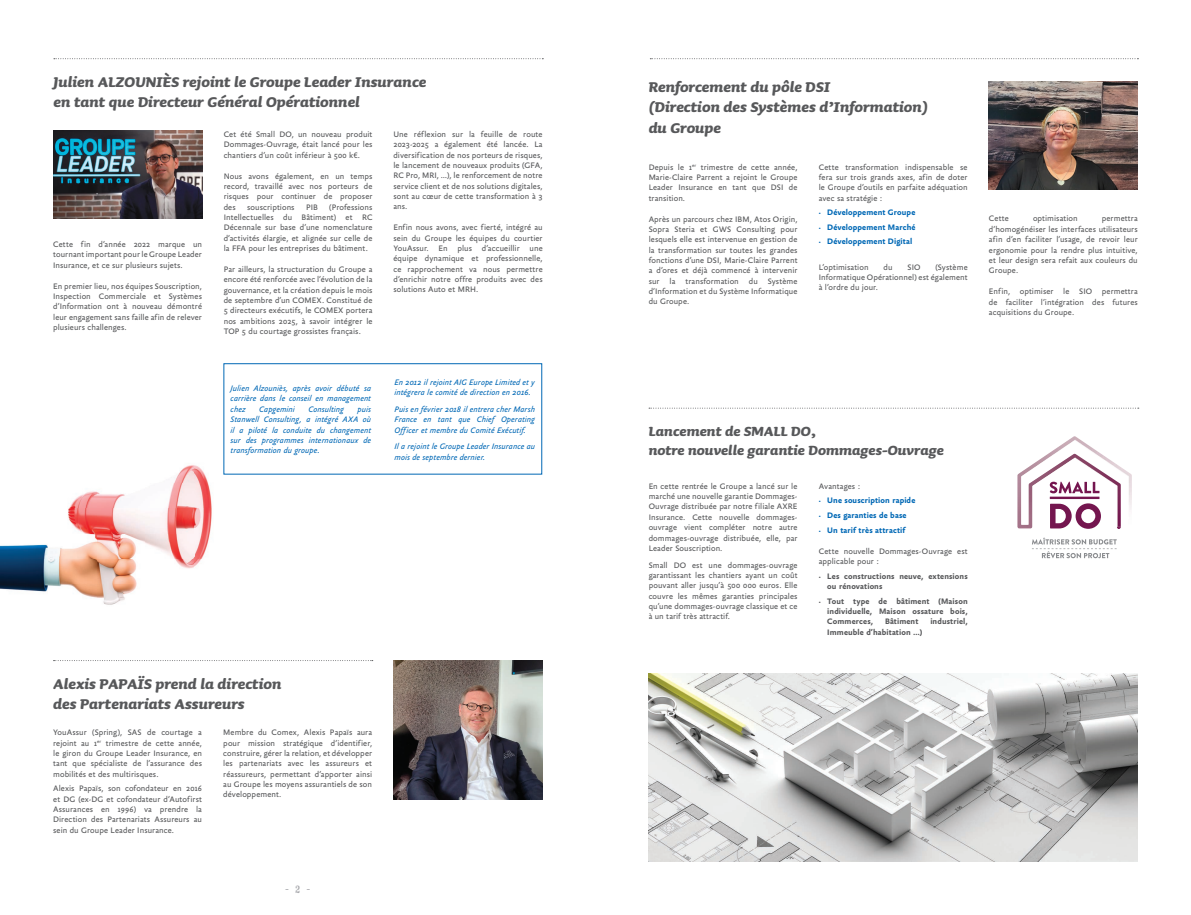
<style>
.page{position:relative;width:1191px;height:915px;background:#fff}
.page>*{position:absolute;margin:0;border:0;box-sizing:border-box;transform-origin:0 0}
.t1{font:italic 700 18px/20.2px "Sauna Pro";color:#57585a}
.t2{font:italic 700 16.88px/19.5px "Sauna Pro";color:#57585a}
.t3{font:10.5px "Crash Numbering Serif";color:#a8a9ad}
.t4{font:8.62px/10.4px "Yoga Sans Pro";letter-spacing:.01em;color:#57585a;text-align:justify}
.t5{font:italic 8.62px/10.4px "Yoga Sans Pro";letter-spacing:.01em;color:#0168b5;text-align:justify}
.t6{font:700 8.62px/10.4px "Yoga Sans Pro";letter-spacing:.01em;color:#57585a}
.t7{font:700 8.62px "Yoga Sans Pro";letter-spacing:.01em;color:#0168b5}
.s1{font-weight:400;font-size:7.5px}
</style>
<div class="page">
<svg style="left:650px;top:58px;width:488px;height:1px"></svg>
<svg style="left:54px;top:660px;width:319px;height:1px"></svg>
<svg style="left:649px;top:407px;width:489px;height:1px"></svg>
<svg style="left:1017px;top:436px;width:114px;height:122px"></svg>
<img style="left:393px;top:660px;width:150px;height:138px">
<img style="left:989px;top:81px;width:148px;height:109px">
<img style="left:648px;top:673px;width:489px;height:188px">
<img style="left:0;top:465px;width:212px;height:140px">
<svg style="left:54px;top:58px;width:489px;height:1px"></svg>
<img style="left:54px;top:130px;width:148px;height:88px">
<div style="left:223px;top:363px;width:319px;height:111px;border:1px solid #0168b5"></div>
<h1 class="t1" style="left:54px;top:71px;width:374px">Julien ALZOUNIÈS rejoint le Groupe Leader Insurance en tant que Directeur Général Opérationnel</h1>
<p class="t4" style="left:53px;top:239px;width:150px">Cette fin d’année 2022 marque un tournant important pour le Groupe Leader Insurance, et ce sur plusieurs sujets.</p>
<p class="t4" style="left:53px;top:281px;width:150px">En premier lieu, nos équipes Souscription, Inspection Commerciale et Systèmes d’Information ont à nouveau démontré leur engagement sans faille afin de relever plusieurs challenges.</p>
<p class="t4" style="left:224px;top:129px;width:150px">Cet été Small DO, un nouveau produit Dommages-Ouvrage, était lancé pour les chantiers d’un coût inférieur à 500 k€.</p>
<p class="t4" style="left:224px;top:170px;width:150px">Nous avons également, en un temps record, travaillé avec nos porteurs de risques pour continuer de proposer des</p>
<p class="t4" style="left:224px;top:201px;width:150px;text-indent:106px">(Professions Intellectuelles du Bâtiment) et RC Décennale sur base d’une nomenclature d’activités élargie, et alignée sur celle de la FFA pour les entreprises du bâtiment.</p>
<p class="t4" style="left:224px;top:264px;width:150px">Par ailleurs, la structuration du Groupe a encore été renforcée avec l’évolution de la gouvernance, et la création depuis le mois de septembre d’un COMEX. Constitué de 5 directeurs exécutifs, le COMEX portera nos ambitions 2025, à savoir intégrer le TOP 5 du courtage grossistes français.</p>
<p class="t4" style="left:247px;top:201px;width:49px">souscriptions</p>
<p class="t4" style="left:306px;top:201px;width:13px">PIB</p>
<p class="t5" style="left:231px;top:383px;width:142px">Julien Alzouniès, après avoir débuté sa carrière dans le conseil en management chez</p>
<p class="t5" style="left:259px;top:403px;width:37px">Capgemini</p>
<p class="t5" style="left:308px;top:403px;width:37px">Consulting</p>
<p class="t5" style="left:231px;top:403px;width:142px;text-indent:127px">puis Stanwell Consulting, a intégré AXA où il a piloté la conduite du changement sur des programmes internationaux de transformation du groupe.</p>
<p class="t4" style="left:393px;top:129px;width:151px">Une réflexion sur la feuille de route 2023-2025 a également été lancée. La diversification de nos porteurs de risques, le lancement de nouveaux produits (GFA, RC Pro, MRI, …), le renforcement de notre service client et de nos solutions digitales, sont au cœur de cette transformation à 3 ans.</p>
<p class="t4" style="left:393px;top:222px;width:151px">Enfin nous avons, avec fierté, intégré au sein du Groupe les équipes du courtier YouAssur. En plus d’accueillir une équipe dynamique et professionnelle, ce rapprochement va nous permettre d’enrichir notre offre produits avec des solutions Auto et MRH.</p>
<p class="t5" style="left:394px;top:376px;width:142px">En 2012 il rejoint AIG Europe Limited et y intégrera le comité de direction en 2016.</p>
<p class="t5" style="left:394px;top:403px;width:142px">Puis en février 2018 il entrera cher Marsh France en tant que Chief Operating Officer et membre du Comité Exécutif.</p>
<p class="t5" style="left:394px;top:441px;width:142px">Il a rejoint le Groupe Leader Insurance au mois de septembre dernier.</p>
<h1 class="t1" style="left:53px;top:672px;width:230px">Alexis PAPAÏS prend la direction des Partenariats Assureurs</h1>
<p class="t4" style="left:223px;top:727px;width:150px">Membre du Comex, Alexis Papaïs aura pour mission stratégique d’identifier, construire, gérer la relation, et développer les partenariats avec les assureurs et réassureurs, permettant d’apporter ainsi au Groupe les moyens assurantiels de son développement.</p>
<p class="t4" style="left:53px;top:727px;width:150px">YouAssur (Spring), SAS de courtage a rejoint au 1<sup>er</sup> trimestre de cette année, le giron du Groupe Leader Insurance, en tant que spécialiste de l’assurance des mobilités et des multirisques.</p>
<p class="t4" style="left:53px;top:783px;width:150px">Alexis Papaïs, son cofondateur en 2016 et DG (ex-DG et cofondateur d’Autofirst Assurances en 1996) va prendre la Direction des Partenariats Assureurs au sein du Groupe Leader Insurance.</p>
<p class="t3" style="left:284px;top:884px;width:28px">- 2 -</p>
<h1 class="t1" style="left:648px;top:76px;width:281px">Renforcement du pôle DSI<br>(Direction des Systèmes d’Information) du Groupe</h1>
<p class="t4" style="left:648px;top:161px;width:150px">Depuis le 1<sup>er</sup> trimestre de cette année, Marie-Claire Parrent a rejoint le Groupe Leader Insurance en tant que DSI de transition.</p>
<p class="t4" style="left:648px;top:213px;width:150px">Après un parcours chez IBM, Atos Origin, Sopra Steria et GWS Consulting pour lesquels elle est intervenue en gestion de la transformation sur toutes les grandes fonctions d’une DSI, Marie-Claire Parrent a d’ores et déjà commencé à intervenir sur la transformation du Système d’Information et du Système Informatique du Groupe.</p>
<p class="t4" style="left:819px;top:161px;width:150px">Cette transformation indispensable se fera sur trois grands axes, afin de doter le Groupe d’outils en parfaite adéquation avec sa stratégie :</p>
<p class="t7" style="left:819px;top:207px;width:98px"><span class="s1">•</span> Développement Groupe</p>
<p class="t7" style="left:819px;top:222px;width:98px"><span class="s1">•</span> Développement Marché</p>
<p class="t7" style="left:819px;top:236px;width:95px"><span class="s1">•</span> Développement Digital</p>
<p class="t4" style="left:819px;top:261px;width:51px">L’optimisation</p>
<p class="t4" style="left:883px;top:261px;width:11px">du</p>
<p class="t4" style="left:907px;top:261px;width:15px">SIO</p>
<p class="t4" style="left:819px;top:261px;width:150px;text-indent:117px">(Système Informatique Opérationnel) est également à l’ordre du jour.</p>
<p class="t4" style="left:989px;top:213px;width:21px">Cette</p>
<p class="t4" style="left:1033px;top:213px;width:46px">optimisation</p>
<p class="t4" style="left:989px;top:213px;width:150px;text-indent:113px">permettra d’homogénéiser les interfaces utilisateurs afin d’en faciliter l’usage, de revoir leur ergonomie pour la rendre plus intuitive, et leur design sera refait aux couleurs du Groupe.</p>
<p class="t4" style="left:989px;top:286px;width:150px">Enfin, optimiser le SIO permettra de faciliter l’intégration des futures acquisitions du Groupe.</p>
<h2 class="t2" style="left:649px;top:421px;width:297px">Lancement de SMALL DO,<br>notre nouvelle garantie Dommages-Ouvrage</h2>
<p class="t4" style="left:648px;top:480px;width:150px">En cette rentrée le Groupe a lancé sur le marché une nouvelle garantie Dommages-Ouvrage distribuée par notre filiale AXRE Insurance. Cette nouvelle dommages&shy;ouvrage vient compléter notre autre dommages-ouvrage distribuée, elle, par Leader Souscription.</p>
<p class="t4" style="left:648px;top:559px;width:150px">Small DO est une dommages-ouvrage garantissant les chantiers ayant un coût pouvant aller jusqu’à 500 000 euros. Elle couvre les mêmes garanties principales qu’une dommages-ouvrage classique et ce à un tarif très attractif.</p>
<p class="t4" style="left:819px;top:480px;width:43px">Avantages :</p>
<p class="t7" style="left:819px;top:495px;width:98px"><span class="s1">•</span> Une souscription rapide</p>
<p class="t7" style="left:819px;top:510px;width:89px"><span class="s1">•</span> Des garanties de base</p>
<p class="t7" style="left:819px;top:524px;width:88px"><span class="s1">•</span> Un tarif très attractif</p>
<p class="t4" style="left:819px;top:545px;width:150px">Cette nouvelle Dommages-Ouvrage est applicable pour :</p>
<p class="t6" style="left:827px;top:570px;width:142px;text-indent:-9px"><span class="s1">•</span> Les constructions neuve, extensions ou rénovations</p>
<p class="t6" style="left:827px;top:595px;width:142px;text-align:justify;text-indent:-9px"><span class="s1">•</span> Tout type de bâtiment (Maison individuelle, Maison ossature bois, Commerces,</p>
<p class="t6" style="left:885px;top:616px;width:35px">Bâtiment</p>
<p class="t6" style="left:930px;top:616px;width:39px">industriel,</p>
<p class="t6" style="left:827px;top:626px;width:96px">Immeuble d’habitation …)</p>
</div>
